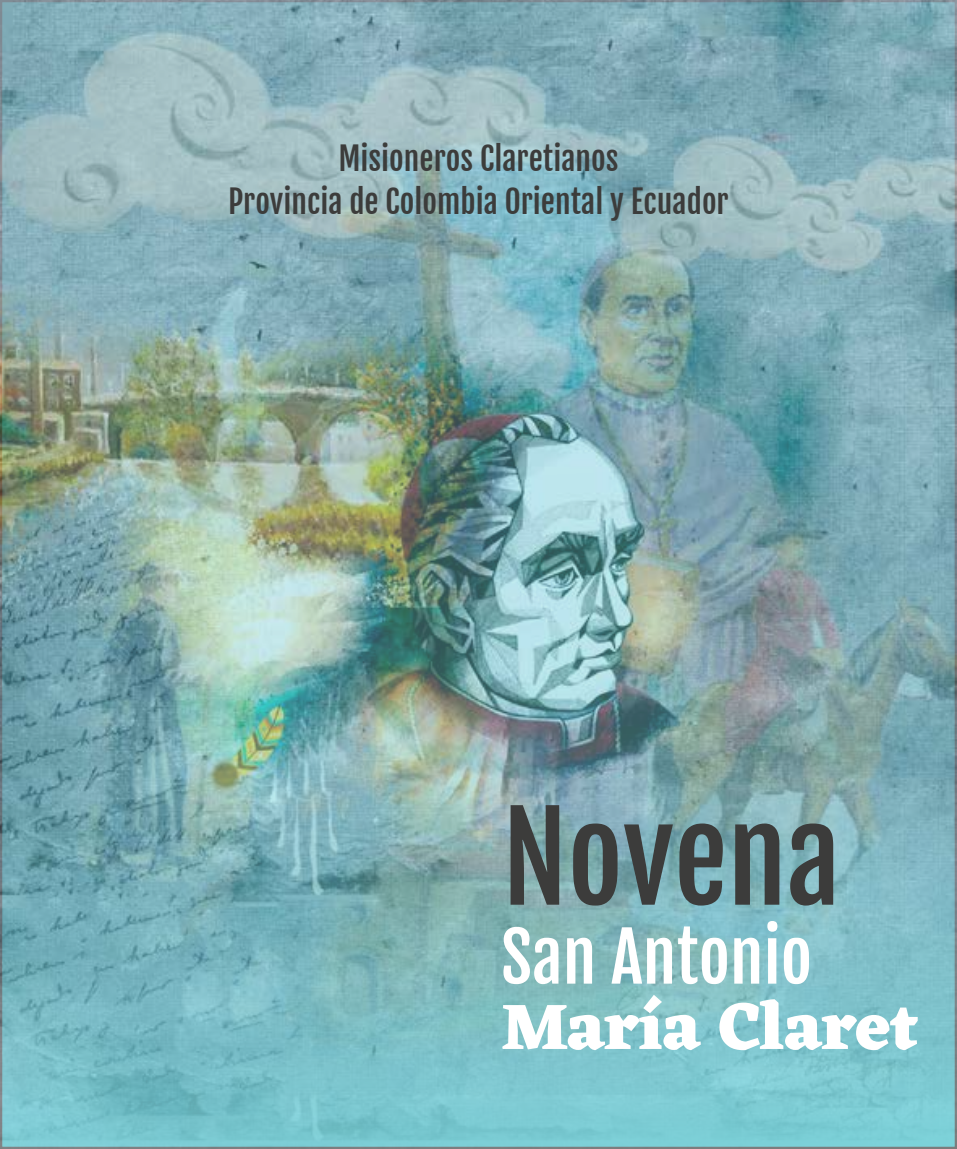
<style>
.page{position:relative;width:957px;height:1149px;background:#fff}
.page>*{position:absolute;margin:0;border:0;box-sizing:border-box;transform-origin:0 0}
.t1{font:119.25px "Fjalla One";color:#3c3c3b}
.t2{font:800 67.5px "Eczar";letter-spacing:-.01em;color:#fff}
.t3{font:67.5px "Fjalla One";color:#fff}
.t4{font:31.5px/42.8px "Fjalla One";color:#3c3c3b;text-align:center}
</style>
<div class="page">
<img style="left:0;top:0;width:957px;height:1148px">
<p class="t4" style="left:228px;top:138px;width:502px">Misioneros Claretianos<br>Provincia de Colombia Oriental y Ecuador</p>
<h1 class="t1" style="left:502px;top:784px;width:340px">Novena</h1>
<h2 class="t3" style="left:501px;top:915px;width:313px">San Antonio</h2>
<h2 class="t2" style="left:501px;top:985px;width:419px">María Claret</h2>
</div>
